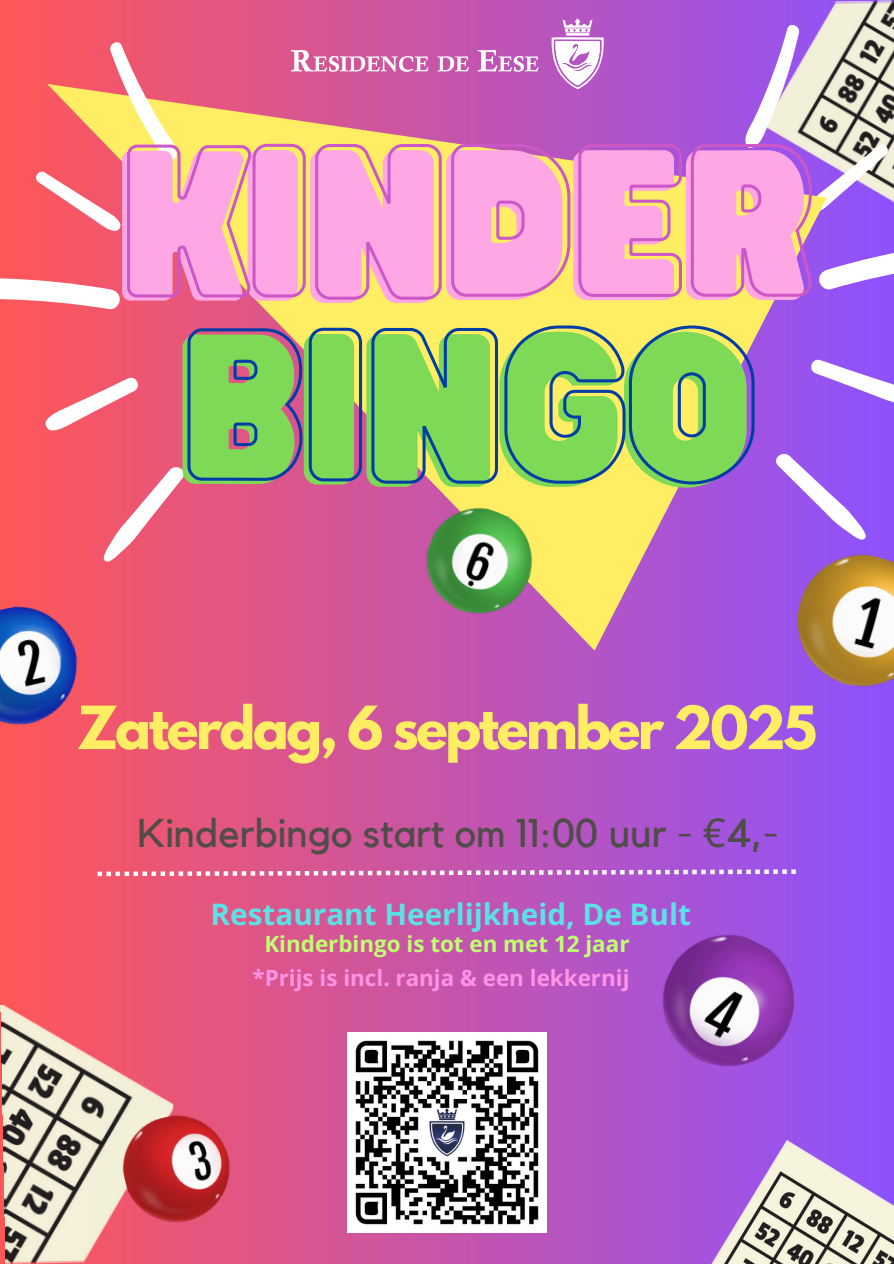
<style>
.page{position:relative;width:894px;height:1264px;background:#fff}
.page>*{position:absolute;margin:0;border:0;box-sizing:border-box;transform-origin:0 0}
.t1{font:187.95px "Hitand Run";color:#ffa7e4}
.t2{font:187.95px "Hitand Run";color:#7ed957}
.t3{font:700 52.65px "League Spartan";letter-spacing:-.05em;color:#ffed63}
.t4{font:39.9px "Kollektif";color:#504c48}
.t5{font:700 29.7px "Open Sans";color:#5ce1e6}
.t6{font:700 22.35px "Open Sans";color:#ff94e6}
.t7{font:700 22.35px "Open Sans";color:#c1ff72}
.s1{font-family:"Noto Sans"}
</style>
<div class="page">
<div style="left:0;top:0;width:893px;height:1263px;background:linear-gradient(to right,#ff5757,#8d52fe)"></div>
<img style="left:761px;top:0;width:132px;height:19px">
<img style="left:711px;top:1140px;width:182px;height:123px">
<img style="left:0;top:1001px;width:176px;height:262px">
<img style="left:782px;top:540px;width:111px;height:161px">
<svg style="left:826px;top:447px;width:54px;height:96px"></svg>
<svg style="left:716px;top:19px;width:177px;height:408px"></svg>
<svg style="left:47px;top:84px;width:779px;height:566px"></svg>
<svg style="left:86px;top:460px;width:114px;height:105px"></svg>
<svg style="left:0;top:36px;width:203px;height:417px"></svg>
<svg style="left:186px;top:324px;width:569px;height:162px"></svg>
<svg style="left:125px;top:142px;width:688px;height:159px"></svg>
<img style="left:411px;top:493px;width:136px;height:136px">
<svg style="left:97px;top:869px;width:698px;height:7px"></svg>
<img style="left:347px;top:1032px;width:199px;height:200px">
<svg style="left:550px;top:18px;width:53px;height:71px"></svg>
<svg style="left:290px;top:50px;width:138px;height:22px"></svg>
<svg style="left:437px;top:56px;width:32px;height:15px"></svg>
<svg style="left:477px;top:50px;width:61px;height:22px"></svg>
<img style="left:113px;top:1105px;width:127px;height:127px">
<img style="left:640px;top:913px;width:176px;height:176px">
<img style="left:0;top:596px;width:88px;height:139px">
<h1 class="t1" style="left:116px;top:122px;width:695px">KINDER</h1>
<h1 class="t2" style="left:176px;top:306px;width:574px">BINGO</h1>
<p class="t3" style="left:77px;top:701px;width:741px">Zaterdag, 6 september 2025</p>
<h2 class="t4" style="left:137px;top:814px;width:642px">Kinderbingo start om 11:00 uur - <span class="s1">€</span>4,-</h2>
<p class="t5" style="left:210px;top:893px;width:481px">Restaurant Heerlijkheid, De Bult</p>
<p class="t7" style="left:264px;top:928px;width:366px">Kinderbingo is tot en met 12 jaar</p>
<p class="t6" style="left:252px;top:962px;width:378px">*Prijs is incl. ranja &amp; een lekkernij</p>
</div>
